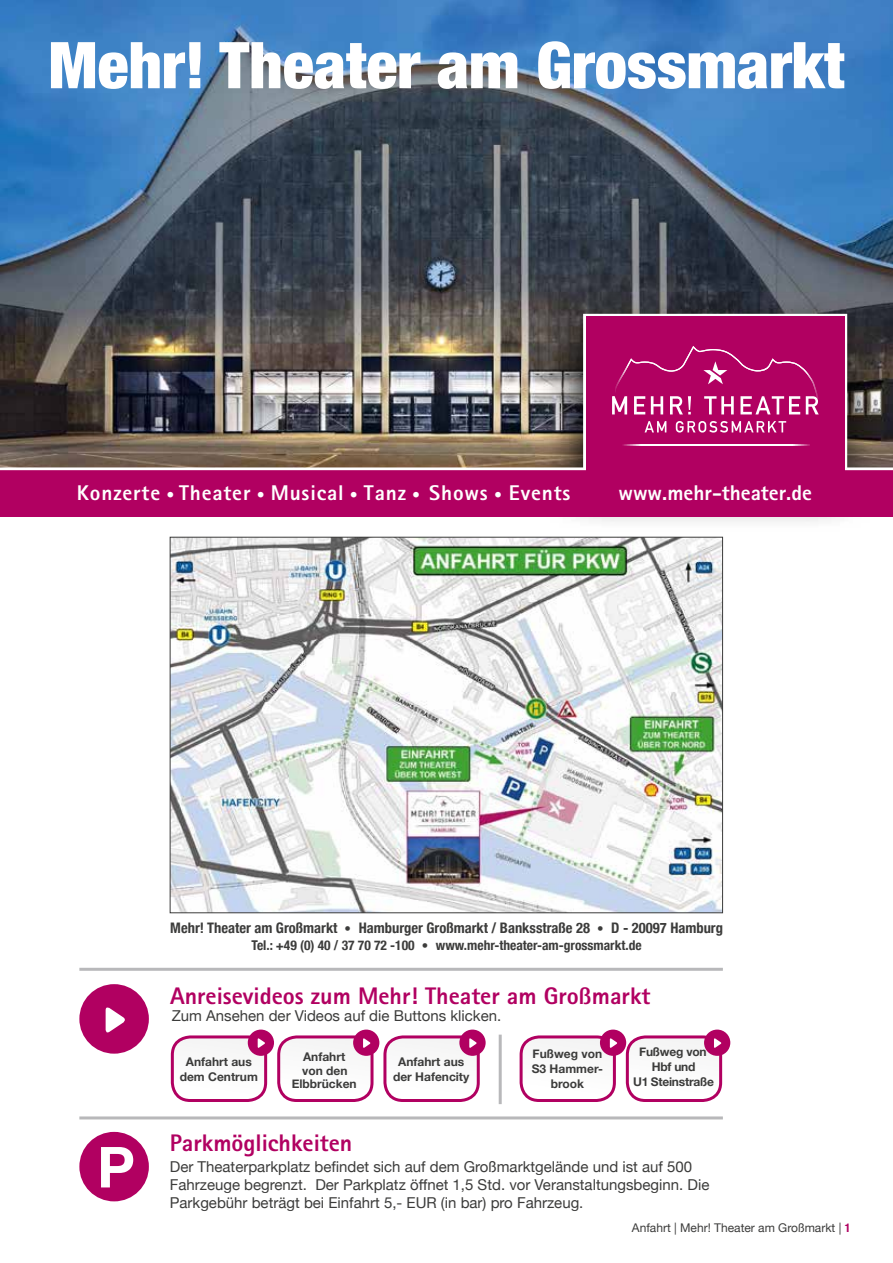
<style>
.page{position:relative;width:893px;height:1263px;background:#fff}
.page>*{position:absolute;margin:0;border:0;box-sizing:border-box;transform-origin:0 0}
.t1{font:900 condensed 64.5px "Helvetica Neue";color:#fff}
.t2{font:800 24px "AT Rotis Sans Serif";color:#b10061}
.t3{font:800 21.3px "AT Rotis Sans Serif";letter-spacing:.04em;color:#fff}
.t4{font:800 21.3px "AT Rotis Sans Serif";color:#fff}
.t5{font:15px/18px "Helvetica Neue";color:#3c3c3b}
.t6{font:700 condensed 14.55px "Helvetica Neue";color:#3c3c3b}
.t7{font:700 condensed 13.5px "Helvetica Neue";color:#3c3c3b}
.t8{font:700 12px/15px "Helvetica Neue";color:#3c3c3b;text-align:center}
.t9{font:12px "Helvetica Neue";color:#3c3c3b}
.t10{font:700 12px/15px "Helvetica Neue";letter-spacing:-.02em;color:#3c3c3b;text-align:center}
.s1{font-size:15.45px}
.s2{font-size:12.9px}
.s3{font-weight:700;font-stretch:condensed;color:#b10061}
</style>
<div class="page">
<img style="left:172px;top:539px;width:549px;height:372px">
<img style="left:0;top:0;width:893px;height:467px">
<div style="left:539px;top:292px;width:341px;height:239px;background:#000;opacity:.9"></div>
<svg style="left:583px;top:314px;width:264px;height:153px"></svg>
<div style="left:0;top:470px;width:893px;height:47px;background:#b10061"></div>
<hr style="left:0;top:467px;width:893px;height:3px;background:#fff">
<div style="left:586px;top:316px;width:258px;height:159px;background:#b10061"></div>
<svg style="left:645px;top:421px;width:21px;height:11px"></svg>
<svg style="left:676px;top:421px;width:110px;height:12px"></svg>
<img style="left:623px;top:444px;width:187px;height:1px">
<svg style="left:612px;top:346px;width:207px;height:68px"></svg>
<div style="left:79px;top:1132px;width:70px;height:69px;background:#b10061;border-radius:50%"></div>
<svg style="left:101px;top:1147px;width:32px;height:40px"></svg>
<hr style="left:79px;top:1116px;width:644px;height:3px;background:#b8b8ba">
<hr style="left:79px;top:968px;width:644px;height:3px;background:#b8b8ba">
<hr style="left:499px;top:1034px;width:3px;height:70px;background:#b8b8ba">
<div style="left:171px;top:1035px;width:96px;height:67px;border:3px solid #b10061;border-radius:18px"></div>
<div style="left:277px;top:1035px;width:96px;height:67px;border:3px solid #b10061;border-radius:18px"></div>
<div style="left:383px;top:1035px;width:97px;height:67px;border:3px solid #b10061;border-radius:18px"></div>
<div style="left:520px;top:1035px;width:96px;height:67px;border:3px solid #b10061;border-radius:18px"></div>
<div style="left:626px;top:1035px;width:96px;height:67px;border:3px solid #b10061;border-radius:18px"></div>
<div style="left:79px;top:984px;width:70px;height:70px;background:#b10061;border-radius:50%"></div>
<svg style="left:106px;top:1007px;width:19px;height:26px"></svg>
<div style="left:248px;top:1029px;width:26px;height:27px;background:#b10061;border-radius:50%"></div>
<svg style="left:172px;top:1037px;width:94px;height:63px"></svg>
<div style="left:353px;top:1029px;width:26px;height:27px;background:#b10061;border-radius:50%"></div>
<svg style="left:279px;top:1037px;width:93px;height:63px"></svg>
<div style="left:600px;top:1029px;width:26px;height:27px;background:#b10061;border-radius:50%"></div>
<svg style="left:521px;top:1037px;width:97px;height:63px"></svg>
<div style="left:459px;top:1029px;width:27px;height:27px;background:#b10061;border-radius:50%"></div>
<svg style="left:385px;top:1037px;width:93px;height:63px"></svg>
<div style="left:704px;top:1029px;width:26px;height:27px;background:#b10061;border-radius:50%"></div>
<svg style="left:627px;top:1037px;width:95px;height:63px"></svg>
<h1 class="t1" style="left:49px;top:12px;width:797px">Mehr! Theater am Grossmarkt</h1>
<h3 class="t3" style="left:77px;top:480px;width:495px">Konzerte <span class="s1">•</span> Theater <span class="s1">•</span> Musical <span class="s1">•</span> Tanz <span class="s1">•</span> Shows <span class="s1">•</span> Events</h3>
<h3 class="t4" style="left:618px;top:480px;width:195px">www.mehr-theater.de</h3>
<p class="t6" style="left:170px;top:916px;width:554px">Mehr! Theater am Großmarkt <span class="s2">•</span> Hamburger Großmarkt / Banksstraße 28 <span class="s2">•</span> D - 20097 Hamburg</p>
<p class="t7" style="left:252px;top:934px;width:392px">Tel.: +49 (0) 40 / 37 70 72 -100 <span class="s2">•</span> www.mehr-theater-am-grossmarkt.de</p>
<h2 class="t2" style="left:170px;top:980px;width:482px">Anreisevideos zum Mehr! Theater am Großmarkt</h2>
<p class="t5" style="left:172px;top:1008px;width:331px">Zum Ansehen der Videos auf die Buttons klicken.</p>
<p class="t8" style="left:180px;top:1054px;width:80px">Anfahrt aus dem Centrum</p>
<p class="t8" style="left:292px;top:1050px;width:67px;line-height:13.5px">Anfahrt von den<br>Elbbrücken</p>
<p class="t8" style="left:393px;top:1054px;width:78px">Anfahrt aus der Hafencity</p>
<p class="t8" style="left:532px;top:1046px;width:73px">Fußweg von<br>S3 Hammer&shy;brook</p>
<p class="t10" style="left:633px;top:1044px;width:82px">Fußweg von<br>Hbf und<br>U1 Steinstraße</p>
<h2 class="t2" style="left:170px;top:1127px;width:184px">Parkmöglichkeiten</h2>
<p class="t5" style="left:170px;top:1158px;width:541px">Der Theaterparkplatz befindet sich auf dem Großmarktgelände und ist auf 500<br>Fahrzeuge begrenzt. Der Parkplatz öffnet 1,5 Std. vor Veranstaltungsbeginn. Die<br>Parkgebühr beträgt bei Einfahrt 5,- EUR (in bar) pro Fahrzeug.</p>
<p class="t9" style="left:632px;top:1219px;width:220px">Anfahrt | Mehr! Theater am Großmarkt | <span class="s3">1</span></p>
</div>
